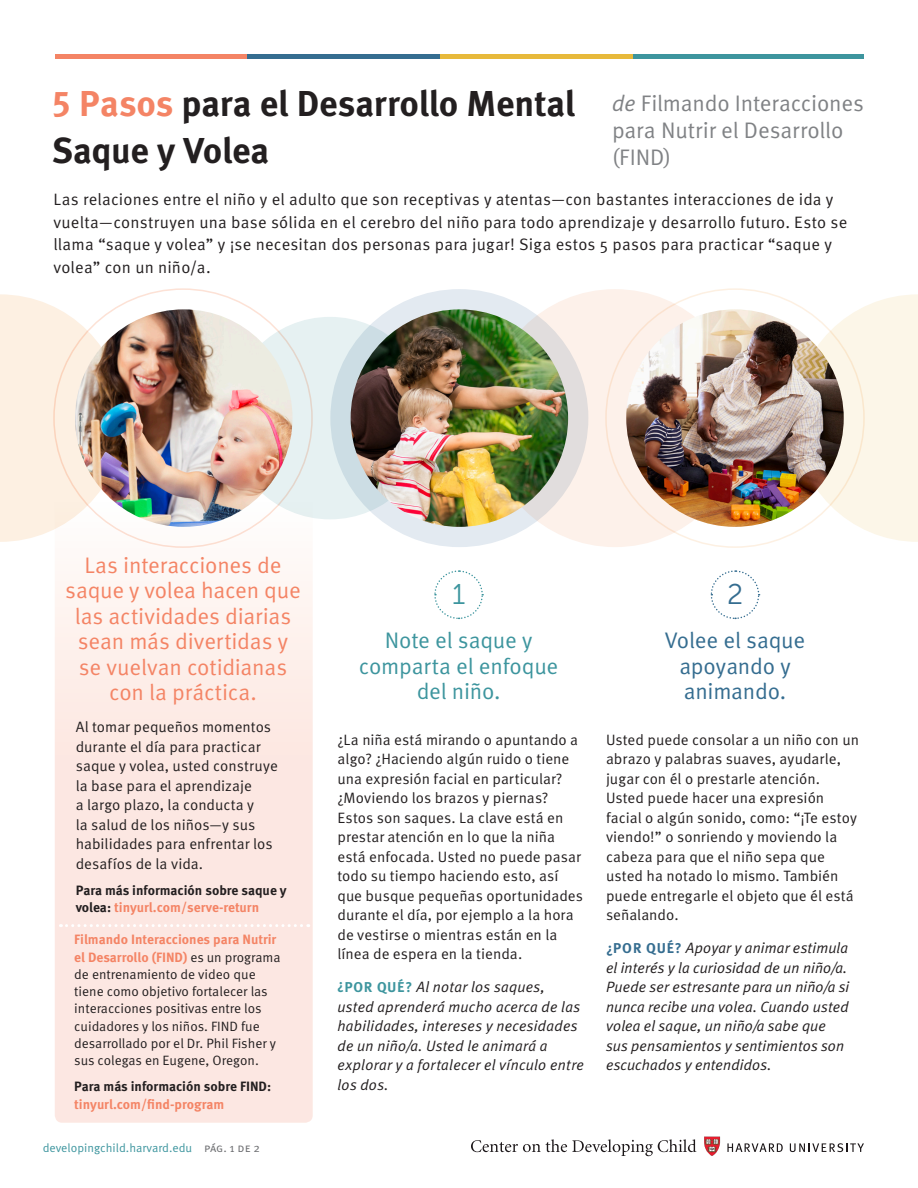
<style>
.page{position:relative;width:918px;height:1188px;background:#fff}
.page>*{position:absolute;margin:0;border:0;box-sizing:border-box;transform-origin:0 0}
.cover_hed{font:700 36px/46.5px "Meta OT";letter-spacing:-.01em;color:#231f20}
.Step_Text{font:28.5px "Museo Sans 300";color:#3d959e}
.Step_Text-2{font:28.5px "Museo Sans 300";color:#356d90}
.Step_Text-3{font:22.5px/25.5px "Meta OT Norm";letter-spacing:-.01em;color:#f48465;text-align:center}
.Intro_Text{font:22.5px/27px "Meta OT Norm";letter-spacing:-.01em;color:#808285}
.Step_Text-4{font:22.5px/25.5px "Meta OT Norm";letter-spacing:-.015em;color:#3d959e;text-align:center}
.Step_Text-5{font:22.5px/25.5px "Meta OT Norm";letter-spacing:-.015em;color:#356d90;text-align:center}
.Intro_Text-2{font:16.5px/22.5px "Meta OT Norm";letter-spacing:.01em;color:#231f20}
.Step_Text-6{font:15px/19.5px "Meta OT Norm";color:#231f20}
.Why_Text{font:italic 15px/19.5px "Meta Plus Normal";letter-spacing:.015em;color:#231f20}
.t1{font:13.5px/17.2px "Meta OT Norm";color:#231f20}
.t2{font:700 13.5px/17.2px "Meta OT";color:#231f20}
.sidebar1_text{font:12px "Meta OT Norm";color:#3d959e}
.s1{font-family:"Meta Plus Bold Caps";font-weight:400;color:#f48465}
.s2{color:#f48465}
.s3{font-family:"Meta Plus Normal";font-style:italic}
.s4{font-family:"Meta OT";font-weight:700;color:#f48465}
.s5{color:#6c6d70}
.s6{font-family:"Meta Plus Bold Caps";font-style:normal;font-size:14.25px;color:#3d959e}
.s7{font-family:"Meta OT";font-weight:700;font-style:normal;font-size:14.25px;color:#356d90}
</style>
<div class="page">
<hr style="left:55px;top:54px;width:193px;height:4px;background:#f48465">
<hr style="left:633px;top:54px;width:231px;height:4px;background:#3d959e">
<hr style="left:440px;top:54px;width:193px;height:4px;background:#e7b93b">
<hr style="left:248px;top:54px;width:192px;height:4px;background:#356d90">
<svg style="left:55px;top:284px;width:258px;height:839px"></svg>
<div style="left:486px;top:289px;width:258px;height:258px;background:#fdf1ea;border-radius:50%"></div>
<svg style="left:794px;top:294px;width:124px;height:248px"></svg>
<svg style="left:330px;top:289px;width:258px;height:258px;background:#e2e4e8"></svg>
<svg style="left:229px;top:317px;width:202px;height:202px;background:#dfebed"></svg>
<svg style="left:0;top:294px;width:124px;height:248px"></svg>
<svg style="left:704px;top:1137px;width:16px;height:19px"></svg>
<svg style="left:471px;top:1139px;width:225px;height:17px"></svg>
<svg style="left:727px;top:1143px;width:56px;height:9px"></svg>
<svg style="left:790px;top:1143px;width:74px;height:9px"></svg>
<svg style="left:434px;top:570px;width:50px;height:50px"></svg>
<svg style="left:710px;top:570px;width:50px;height:50px"></svg>
<svg style="left:60px;top:924px;width:249px;height:3px"></svg>
<img style="left:351px;top:309px;width:217px;height:218px;border-radius:109px">
<img style="left:626px;top:309px;width:218px;height:218px;border-radius:109px">
<img style="left:75px;top:309px;width:217px;height:218px;border-radius:109px">
<p class="cover_hed" style="left:52px;top:81px;width:525px"><span class="s1">5</span> <span class="s2">Pasos</span> para el Desarrollo Mental<br>Saque y Volea</p>
<p class="Intro_Text" style="left:612px;top:90px;width:253px"><span class="s3">de</span> Filmando Interacciones para Nutrir el Desarrollo (FIND)</p>
<p class="Intro_Text-2" style="left:53px;top:188px;width:795px">Las relaciones entre el niño y el adulto que son receptivas y atentas—con bastantes interacciones de ida y vuelta—construyen una base sólida en el cerebro del niño para todo aprendizaje y desarrollo futuro. Esto se llama “saque y volea” y ¡se necesitan dos personas para jugar! Siga estos 5 pasos para practicar “saque y volea” con un niño/a.</p>
<p class="Step_Text-3" style="left:65px;top:552px;width:237px">Las interacciones de saque y volea hacen que las actividades diarias sean más divertidas y se vuelvan cotidianas con la práctica.</p>
<p class="Step_Text-6" style="left:76px;top:718px;width:204px">Al tomar pequeños momentos durante el día para practicar saque y volea, usted construye la base para el aprendizaje<br>a largo plazo, la conducta y<br>la salud de los niños—y sus habilidades para enfrentar los desafíos de la vida.</p>
<p class="t2" style="left:76px;top:882px;width:212px">Para más información sobre saque y volea: <span class="s2">tinyurl.com/serve-return</span></p>
<p class="t1" style="left:74px;top:931px;width:208px"><span class="s4">Filmando Interacciones para Nutrir el Desarrollo (FIND)</span> es un programa de entrenamiento de video que tiene como objetivo fortalecer las interacciones positivas entre los cuidadores y los niños. FIND fue desarrollado por el Dr. Phil Fisher y sus colegas en Eugene, Oregon.</p>
<p class="t2" style="left:74px;top:1078px;width:198px">Para más información sobre FIND: <span class="s2">tinyurl.com/find-program</span></p>
<p class="sidebar1_text" style="left:43px;top:1141px;width:219px">developingchild.harvard.edu <span class="s5">pág. 1 de 2</span></p>
<p class="Step_Text" style="left:452px;top:579px;width:15px">1</p>
<p class="Step_Text-4" style="left:359px;top:628px;width:201px">Note el saque y comparta el enfoque del niño.</p>
<p class="Step_Text-6" style="left:338px;top:730px;width:247px">¿La niña está mirando o apuntando a algo? ¿Haciendo algún ruido o tiene una expresión facial en particular? ¿Moviendo los brazos y piernas?<br>Estos son saques. La clave está en prestar atención en lo que la niña está enfocada. Usted no puede pasar todo su tiempo haciendo esto, así que busque pequeñas oportunidades durante el día, por ejemplo a la hora de vestirse o mientras están en la línea de espera en la tienda.</p>
<p class="Why_Text" style="left:338px;top:977px;width:248px"><span class="s6">¿POR QUÉ?</span> Al notar los saques, usted aprenderá mucho acerca de las habilidades, intereses y necesidades de un niño/a. Usted le animará a explorar y a fortalecer el vínculo entre los dos.</p>
<p class="Step_Text-2" style="left:727px;top:579px;width:18px">2</p>
<p class="Step_Text-5" style="left:665px;top:628px;width:142px">Volee el saque apoyando y animando.</p>
<p class="Step_Text-6" style="left:606px;top:730px;width:255px">Usted puede consolar a un niño con un abrazo y palabras suaves, ayudarle, jugar con él o prestarle atención.<br>Usted puede hacer una expresión facial o algún sonido, como: “¡Te estoy viendo!” o sonriendo y moviendo la cabeza para que el niño sepa que usted ha notado lo mismo. También puede entregarle el objeto que él está señalando.</p>
<p class="Why_Text" style="left:606px;top:938px;width:245px"><span class="s7">¿POR QUÉ?</span> Apoyar y animar estimula el interés y la curiosidad de un niño/a.<br>Puede ser estresante para un niño/a si nunca recibe una volea. Cuando usted volea el saque, un niño/a sabe que sus pensamientos y sentimientos son escuchados y entendidos.</p>
</div>
